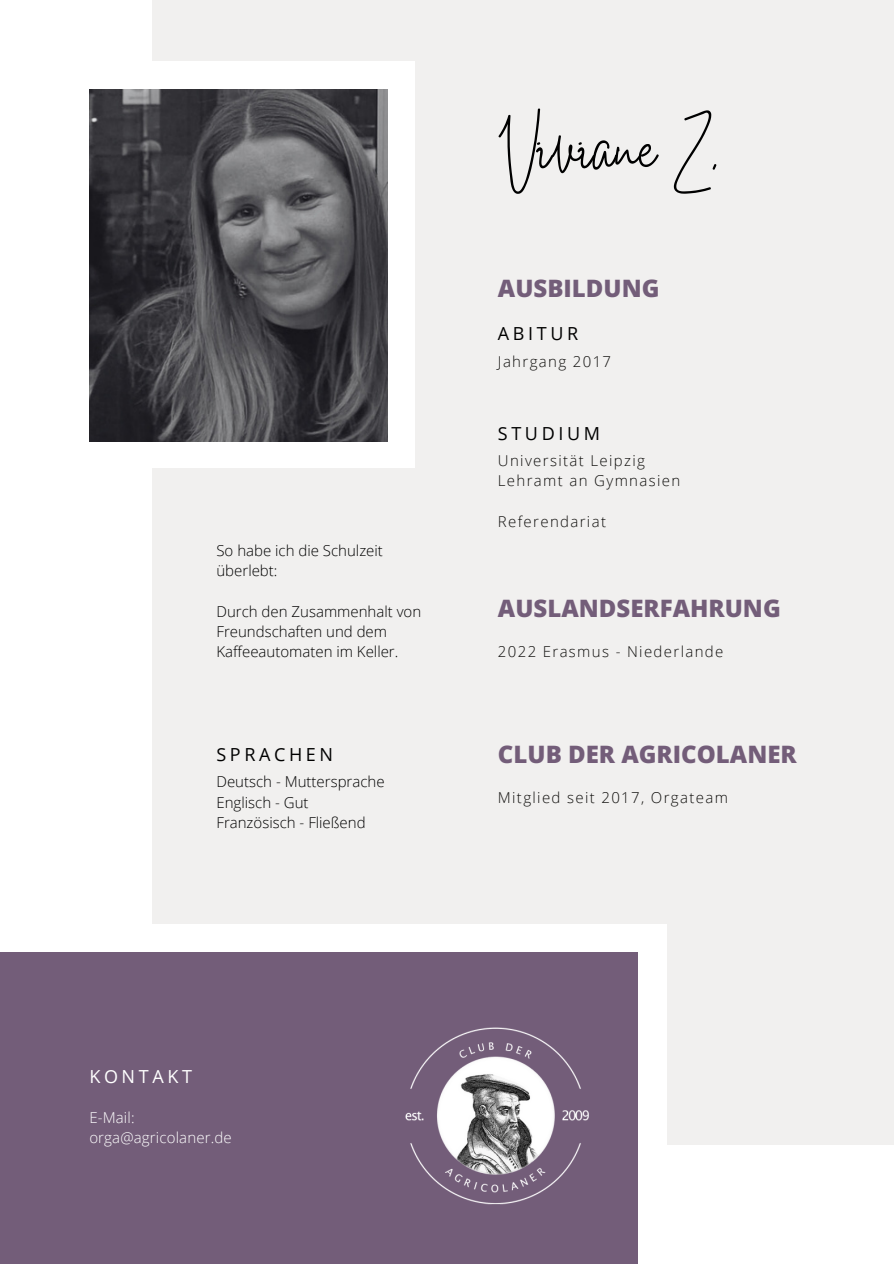
<style>
.page{position:relative;width:894px;height:1264px;background:#fff}
.page>*{position:absolute;margin:0;border:0;box-sizing:border-box;transform-origin:0 0}
.t1{font:53.4px "White Star";color:#000}
.t2{font:800 24px "Open Sans";color:#735d79}
.t3{font:18px "Open Sans";letter-spacing:.2em;color:#000}
.t4{font:18px "Open Sans";letter-spacing:.2em;color:#fff}
.t5{font:300 15px/20.2px "Open Sans";color:#000}
.t6{font:300 15px "Open Sans";letter-spacing:.09em;color:#100f0d}
.t7{font:300 15px "Open Sans";letter-spacing:.01em;color:#fff}
</style>
<div class="page">
<div style="left:152px;top:0;width:741px;height:1144px;background:#f1f0ef"></div>
<div style="left:0;top:924px;width:666px;height:339px;background:#fff"></div>
<div style="left:63px;top:61px;width:352px;height:407px;background:#fff"></div>
<div style="left:0;top:952px;width:637px;height:311px;background:#735d79"></div>
<img style="left:405px;top:1027px;width:184px;height:178px">
<img style="left:89px;top:89px;width:298px;height:352px">
<p class="t1" style="left:498px;top:135px;width:223px">Viviane Z.</p>
<h2 class="t2" style="left:498px;top:271px;width:163px">AUSBILDUNG</h2>
<h3 class="t3" style="left:498px;top:321px;width:82px">ABITUR</h3>
<p class="t6" style="left:498px;top:350px;width:115px">Jahrgang 2017</p>
<p class="t3" style="left:498px;top:420px;width:103px">STUDIUM</p>
<p class="t6" style="left:498px;top:450px;width:148px">Universität Leipzig</p>
<h2 class="t6" style="left:498px;top:470px;width:184px">Lehramt an Gymnasien</h2>
<p class="t6" style="left:498px;top:510px;width:110px">Referendariat</p>
<p class="t5" style="left:216px;top:540px;width:168px">So habe ich die Schulzeit überlebt:</p>
<p class="t5" style="left:216px;top:601px;width:206px">Durch den Zusammenhalt von<br>Freundschaften und dem<br>Kaffeeautomaten im Keller.</p>
<p class="t2" style="left:498px;top:591px;width:284px">AUSLANDSERFAHRUNG</p>
<p class="t6" style="left:498px;top:641px;width:227px">2022 Erasmus - Niederlande</p>
<p class="t3" style="left:216px;top:742px;width:118px">SPRACHEN</p>
<h3 class="t5" style="left:216px;top:771px;width:170px">Deutsch - Muttersprache</h3>
<p class="t5" style="left:216px;top:791px;width:94px">Englisch - Gut</p>
<h3 class="t5" style="left:216px;top:812px;width:151px">Französisch - Fließend</h3>
<h1 class="t4" style="left:89px;top:1063px;width:104px">KONTAKT</h1>
<p class="t7" style="left:89px;top:1106px;width:47px">E-Mail:</p>
<p class="t7" style="left:89px;top:1126px;width:144px">orga@agricolaner.de</p>
<h2 class="t2" style="left:498px;top:737px;width:300px">CLUB DER AGRICOLANER</h2>
<p class="t6" style="left:498px;top:786px;width:231px">Mitglied seit 2017, Orgateam</p>
</div>
